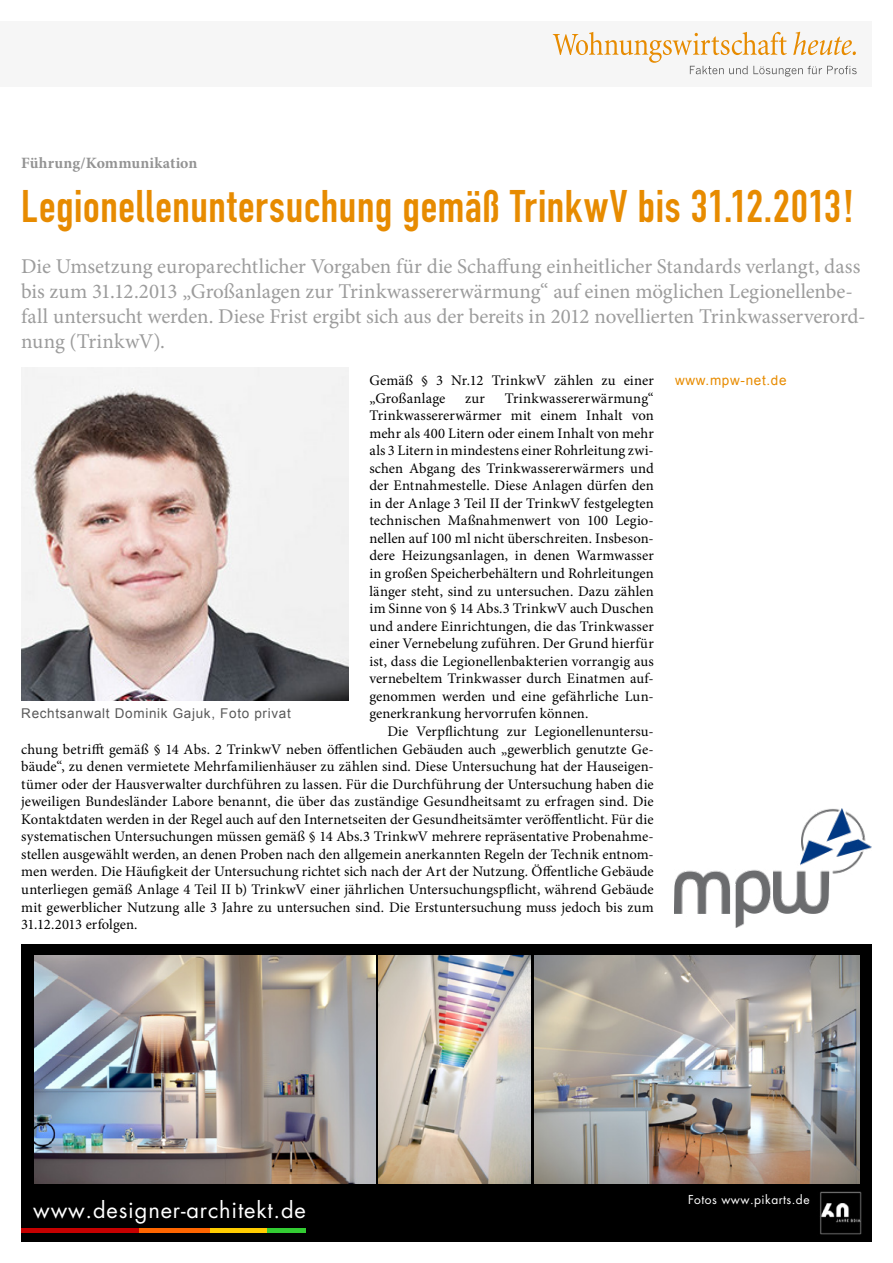
<style>
.page{position:relative;width:893px;height:1263px;background:#fff}
.page>*{position:absolute;margin:0;border:0;box-sizing:border-box;transform-origin:0 0}
.Überschrift_Groß{font:45px "DIN Engschrift";letter-spacing:.015em;color:#e78b00}
.t1{font:21.9px "Futura Std";letter-spacing:.04em;color:#fff}
.Anlesetext{font:21px/25.2px "Minion Pro";letter-spacing:-.005em;color:#9c9c9c}
.Kategorie{font:700 15.75px "Minion Pro";letter-spacing:.01em;color:#939393}
.Fliesstext{font:14.7px/17.5px "Minion Pro";color:#000;text-align:justify}
.Fließtext_erste_Zeil{font:14.7px/17.5px "Minion Pro";letter-spacing:.005em;color:#000}
.Bildunterschrift{font:13.5px "Arial";letter-spacing:.05em;color:#595959}
.Info{font:13.5px "Arial";letter-spacing:.05em;color:#e78b00}
.t2{font:12px "Futura Std";letter-spacing:.04em;color:#fff}
</style>
<div class="page">
<div style="left:0;top:21px;width:872px;height:66px;background:#f6f6f6"></div>
<svg style="left:553px;top:32px;width:304px;height:45px"></svg>
<img style="left:21px;top:367px;width:327px;height:334px">
<div style="left:21px;top:944px;width:851px;height:298px;background:#000"></div>
<div style="left:21px;top:1228px;width:119px;height:5px;background:#c60000"></div>
<div style="left:140px;top:1228px;width:70px;height:5px;background:#f60"></div>
<div style="left:210px;top:1228px;width:57px;height:5px;background:#fc0"></div>
<div style="left:267px;top:1228px;width:39px;height:5px;background:#3c3"></div>
<img style="left:820px;top:1191px;width:42px;height:44px">
<img style="left:34px;top:956px;width:341px;height:227px">
<img style="left:535px;top:956px;width:324px;height:227px">
<img style="left:379px;top:956px;width:152px;height:227px">
<img style="left:675px;top:808px;width:197px;height:119px">
<p class="Kategorie" style="left:21px;top:152px;width:177px">Führung/Kommunikation</p>
<p class="Überschrift_Groß" style="left:21px;top:180px;width:834px">Legionellenuntersuchung gemäß TrinkwV bis 31.12.2013!</p>
<p class="Anlesetext" style="left:21px;top:253px;width:846px">Die Umsetzung europarechtlicher Vorgaben für die Schaffung einheitlicher Standards verlangt, dass bis zum 31.12.2013 „Großanlagen zur Trinkwassererwärmung“ auf einen möglichen Legionellenbe&shy;fall untersucht werden. Diese Frist ergibt sich aus der bereits in 2012 novellierten Trinkwasserverord&shy;nung (TrinkwV).</p>
<p class="Fließtext_erste_Zeil" style="left:369px;top:372px;width:286px">Gemäß § 3 Nr.12 TrinkwV zählen zu einer „Großanlage</p>
<p class="Info" style="left:675px;top:371px;width:113px">www.mpw-net.de</p>
<p class="Fließtext_erste_Zeil" style="left:369px;top:389px;width:286px;text-align:justify;text-indent:135px">Trinkwassererwärmung“ Trinkwassererwärmer mit einem Inhalt von mehr als 400 Litern oder einem Inhalt von mehr als 3 Litern in mindestens einer Rohrleitung zwi&shy;schen Abgang des Trinkwassererwärmers und der Entnahmestelle. Diese Anlagen dürfen den in der Anlage 3 Teil II der TrinkwV festgelegten technischen Maßnahmenwert von 100 Legio&shy;nellen auf 100 ml nicht überschreiten. Insbeson&shy;dere Heizungsanlagen, in denen Warmwasser in großen Speicherbehältern und Rohrleitungen länger steht, sind zu untersuchen. Dazu zählen im Sinne von § 14 Abs.3 TrinkwV auch Duschen und andere Einrichtungen, die das Trinkwasser einer Vernebelung zuführen. Der Grund hierfür ist, dass die Legionellenbakterien vorrangig aus vernebeltem Trinkwasser durch Einatmen auf&shy;genommen werden und eine gefährliche Lun&shy;generkrankung hervorrufen können.</p>
<p class="Fliesstext" style="left:21px;top:723px;width:634px;text-indent:366px">Die Verpflichtung zur Legionellenuntersu&shy;chung betrifft gemäß § 14 Abs. 2 TrinkwV neben öffentlichen Gebäuden auch „gewerblich genutzte Ge&shy;bäude“, zu denen vermietete Mehrfamilienhäuser zu zählen sind. Diese Untersuchung hat der Hauseigen&shy;tümer oder der Hausverwalter durchführen zu lassen. Für die Durchführung der Untersuchung haben die jeweiligen Bundesländer Labore benannt, die über das zuständige Gesundheitsamt zu erfragen sind. Die Kontaktdaten werden in der Regel auch auf den Internetseiten der Gesundheitsämter veröffentlicht. Für die systematischen Untersuchungen müssen gemäß § 14 Abs.3 TrinkwV mehrere repräsentative Probenahme&shy;stellen ausgewählt werden, an denen Proben nach den allgemein anerkannten Regeln der Technik entnom&shy;men werden. Die Häufigkeit der Untersuchung richtet sich nach der Art der Nutzung. Öffentliche Gebäude unterliegen gemäß Anlage 4 Teil II b) TrinkwV einer jährlichen Untersuchungspflicht, während Gebäude mit gewerblicher Nutzung alle 3 Jahre zu untersuchen sind. Die Erstuntersuchung muss jedoch bis zum 31.12.2013 erfolgen.</p>
<p class="Fließtext_erste_Zeil" style="left:465px;top:389px;width:21px">zur</p>
<p class="Bildunterschrift" style="left:21px;top:705px;width:271px">Rechtsanwalt Dominik Gajuk, Foto privat</p>
<p class="t1" style="left:33px;top:1196px;width:274px">www.designer-architekt.de</p>
<p class="t2" style="left:688px;top:1192px;width:123px">Fotos www.pikarts.de</p>
</div>
